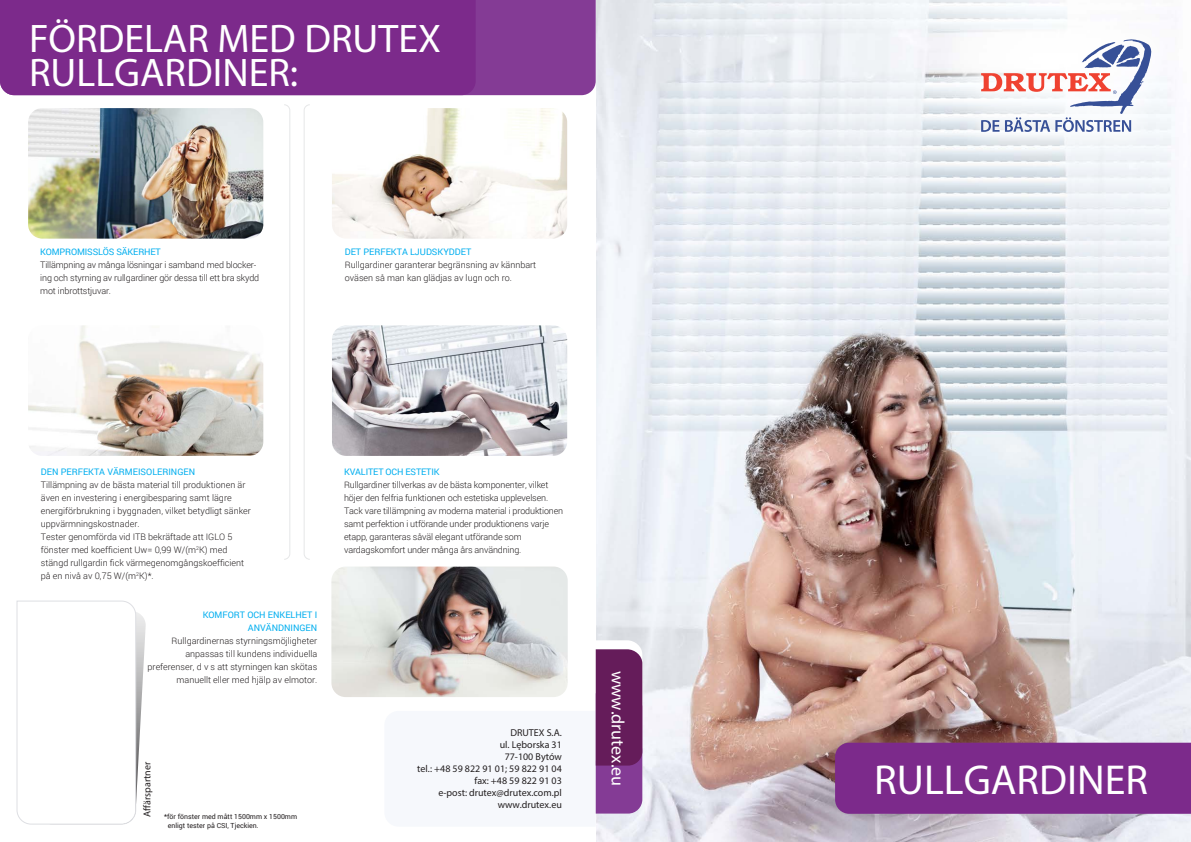
<style>
.page{position:relative;width:1191px;height:842px;background:#fff}
.page>*{position:absolute;margin:0;border:0;box-sizing:border-box;transform-origin:0 0}
.t1{font:42px "Myriad Pro";color:#fff}
.t2{font:40px/34px "Myriad Pro";color:#fff}
.t3{font:18px "Myriad Pro";color:#fff}
.t4{font:10px/12px "Myriad Pro";color:#231f20;text-align:right}
.t5{font:300 9px/13px "Roboto";color:#231f20}
.t6{font:9px/13px "Roboto";color:#00aeef;text-align:right}
.t7{font:7px/8.4px "Roboto";color:#231f20}
</style>
<div class="page">
<img style="left:596px;top:0;width:595px;height:842px">
<div style="left:476px;top:0;width:120px;height:95px;background:#843b95"></div>
<div style="left:835px;top:743px;width:356px;height:71px;background:#7c2a8b"></div>
<svg style="left:595px;top:640px;width:47px;height:187px;background:#81427f"></svg>
<div style="left:0;top:0;width:476px;height:95px;background:#7c2a8b"></div>
<svg style="left:284px;top:104px;width:6px;height:456px"></svg>
<svg style="left:304px;top:104px;width:6px;height:456px"></svg>
<img style="left:332px;top:325px;width:235px;height:131px">
<img style="left:28px;top:108px;width:235px;height:131px">
<img style="left:332px;top:108px;width:235px;height:131px">
<img style="left:331px;top:567px;width:237px;height:130px">
<img style="left:28px;top:325px;width:235px;height:131px">
<img style="left:948px;top:6px;width:236px;height:159px">
<img style="left:972px;top:31px;width:187px;height:110px">
<svg style="left:981px;top:39px;width:170px;height:93px"></svg>
<svg style="left:16px;top:600px;width:130px;height:225px"></svg>
<h2 class="t2" style="left:29px;top:21px;width:413px">FÖRDELAR MED DRUTEX<br>RULLGARDINER:</h2>
<p class="t6" style="left:40px;top:245px;width:122px">KOMPROMISSLÖS SÄKERHET</p>
<p class="t5" style="left:40px;top:258px;width:220px">Tillämpning av många lösningar i samband med blocker&shy;ing och styrning av rullgardiner gör dessa till ett bra skydd mot inbrottstjuvar.</p>
<p class="t6" style="left:41px;top:464px;width:156px">DEN PERFEKTA VÄRMEISOLERINGEN</p>
<p class="t5" style="left:41px;top:478px;width:211px">Tillämpning av de bästa material till produktionen är även en investering i energibesparing samt lägre energiförbrukning i byggnaden, vilket betydligt sänker uppvärmningskostnader.<br>Tester genomförda vid ITB bekräftade att IGLO 5 fönster med koefficient Uw= 0,99 W/(m<sup>2</sup>K) med stängd rullgardin fick värmegenomgångskoefficient på en nivå av 0,75 W/(m<sup>2</sup>K)*.</p>
<p class="t6" style="left:345px;top:245px;width:128px">DET PERFEKTA LJUDSKYDDET</p>
<p class="t5" style="left:345px;top:258px;width:193px">Rullgardiner garanterar begränsning av kännbart oväsen så man kan glädjas av lugn och ro.</p>
<p class="t6" style="left:344px;top:464px;width:97px">KVALITET OCH ESTETIK</p>
<p class="t5" style="left:344px;top:478px;width:221px">Rullgardiner tillverkas av de bästa komponenter, vilket höjer den felfria funktionen och estetiska upplevelsen.<br>Tack vare tillämpning av moderna material i produktionen samt perfektion i utförande under produktionens varje etapp, garanteras såväl elegant utförande som vardagskomfort under många års användning.</p>
<p class="t6" style="left:203px;top:608px;width:116px">KOMFORT OCH ENKELHET I<br>ANVÄNDNINGEN</p>
<p class="t5" style="left:148px;top:634px;width:171px;text-align:right">Rullgardinernas styrningsmöjligheter anpassas till kundens individuella preferenser, d v s att styrningen kan skötas manuellt eller med hjälp av elmotor.</p>
<h3 class="t3" style="left:629px;top:671px;width:117px;rotate:90deg">www.drutex.eu</h3>
<p class="t4" style="left:417px;top:726px;width:146px">DRUTEX S.A.<br>ul. Lęborska 31<br>77-100 Bytów<br>tel.: +48 59 822 91 01; 59 822 91 04 fax: +48 59 822 91 03<br>e-post: drutex@drutex.com.pl www.drutex.eu</p>
<p class="t4" style="left:141px;top:817px;width:56px;rotate:-90deg">A ärspartner</p>
<h1 class="t1" style="left:874px;top:754px;width:275px">RULLGARDINER</h1>
<p class="t7" style="left:168px;top:812px;width:131px;text-indent:-3px">*för fönster med mått 1500mm x 1500mm enligt tester på CSI, Tjeckien.</p>
</div>
